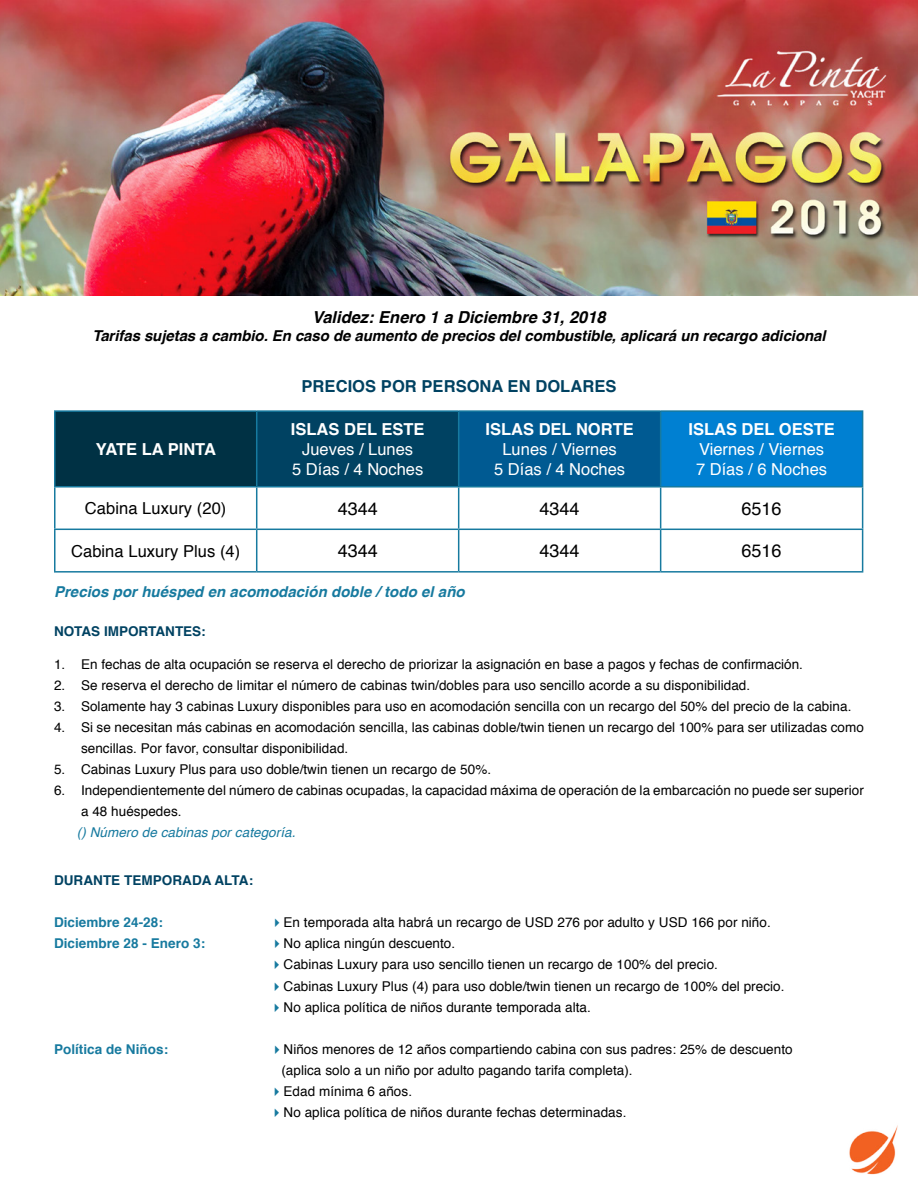
<style>
.page{position:relative;width:918px;height:1188px;background:#fff}
.page>*{position:absolute;margin:0;border:0;box-sizing:border-box;transform-origin:0 0}
.t1{font:18px "Helvetica";color:#000}
.t2{font:16.5px/19.8px "Helvetica";color:#fff;text-align:center}
.t3{font:700 16.5px "Helvetica";color:#fff}
.t4{font:16.5px "Helvetica";letter-spacing:.005em;color:#000}
.t5{font:italic 700 16.5px "Helvetica";color:#000}
.t6{font:700 16.5px "Helvetica";letter-spacing:.005em;color:#004262}
.t7{font:italic 700 15px "Helvetica";letter-spacing:-.005em;color:#000}
.t8{font:italic 700 15px "Helvetica";letter-spacing:.005em;color:#177a9f}
.t9{font:13.5px/21px "Helvetica";letter-spacing:.005em;color:#000}
.t10{font:700 13.5px "Helvetica";letter-spacing:.005em;color:#177a9f}
.t11{font:700 13.5px "Helvetica";color:#004262}
.t12{font:italic 13.5px "Helvetica";letter-spacing:.005em;color:#177a9f}
.s1{color:#177a9f}
</style>
<div class="page">
<div style="left:55px;top:411px;width:202px;height:76px;background:#003144"></div>
<div style="left:257px;top:411px;width:202px;height:76px;background:#004262"></div>
<div style="left:459px;top:411px;width:202px;height:76px;background:#005a92"></div>
<div style="left:661px;top:411px;width:202px;height:76px;background:#0080d2"></div>
<hr style="left:54px;top:410px;width:203px;height:2px;background:#177a9f">
<hr style="left:54px;top:412px;width:2px;height:74px;background:#177a9f">
<hr style="left:257px;top:410px;width:202px;height:2px;background:#177a9f">
<hr style="left:256px;top:412px;width:1px;height:74px;background:#177a9f">
<hr style="left:459px;top:410px;width:202px;height:2px;background:#177a9f">
<hr style="left:458px;top:412px;width:1px;height:74px;background:#177a9f">
<hr style="left:661px;top:410px;width:202px;height:2px;background:#177a9f">
<hr style="left:660px;top:412px;width:1px;height:74px;background:#177a9f">
<hr style="left:862px;top:412px;width:1px;height:74px;background:#177a9f">
<hr style="left:54px;top:486px;width:203px;height:2px;background:#177a9f">
<hr style="left:54px;top:488px;width:2px;height:41px;background:#177a9f">
<hr style="left:257px;top:486px;width:202px;height:2px;background:#177a9f">
<hr style="left:256px;top:488px;width:1px;height:41px;background:#177a9f">
<hr style="left:459px;top:486px;width:202px;height:2px;background:#177a9f">
<hr style="left:458px;top:488px;width:1px;height:41px;background:#177a9f">
<hr style="left:661px;top:486px;width:202px;height:2px;background:#177a9f">
<hr style="left:660px;top:488px;width:1px;height:41px;background:#177a9f">
<hr style="left:862px;top:488px;width:1px;height:41px;background:#177a9f">
<hr style="left:54px;top:529px;width:203px;height:1px;background:#177a9f">
<hr style="left:54px;top:530px;width:2px;height:41px;background:#177a9f">
<hr style="left:257px;top:529px;width:202px;height:1px;background:#177a9f">
<hr style="left:256px;top:530px;width:1px;height:41px;background:#177a9f">
<hr style="left:459px;top:529px;width:202px;height:1px;background:#177a9f">
<hr style="left:458px;top:530px;width:1px;height:41px;background:#177a9f">
<hr style="left:661px;top:529px;width:202px;height:1px;background:#177a9f">
<hr style="left:660px;top:530px;width:1px;height:41px;background:#177a9f">
<hr style="left:862px;top:530px;width:1px;height:41px;background:#177a9f">
<hr style="left:54px;top:571px;width:203px;height:2px;background:#177a9f">
<hr style="left:257px;top:571px;width:202px;height:2px;background:#177a9f">
<hr style="left:459px;top:571px;width:202px;height:2px;background:#177a9f">
<hr style="left:661px;top:571px;width:202px;height:2px;background:#177a9f">
<img style="left:0;top:0;width:918px;height:296px">
<img style="left:849px;top:1125px;width:49px;height:50px">
<p class="t5" style="left:312px;top:303px;width:295px">Validez: Enero 1 a Diciembre 31, 2018</p>
<p class="t7" style="left:92px;top:323px;width:735px">Tarifas sujetas a cambio. En caso de aumento de precios del combustible, aplicará un recargo adicional</p>
<p class="t6" style="left:302px;top:373px;width:316px">PRECIOS POR PERSONA EN DOLARES</p>
<p class="t3" style="left:96px;top:436px;width:122px">YATE LA PINTA</p>
<p class="t3" style="left:291px;top:416px;width:135px">ISLAS DEL ESTE</p>
<p class="t2" style="left:292px;top:440px;width:133px">Jueves / Lunes<br>5 Días / 4 Noches</p>
<p class="t3" style="left:486px;top:416px;width:150px">ISLAS DEL NORTE</p>
<p class="t2" style="left:494px;top:440px;width:133px">Lunes / Viernes<br>5 Días / 4 Noches</p>
<p class="t3" style="left:688px;top:416px;width:148px">ISLAS DEL OESTE</p>
<p class="t2" style="left:696px;top:440px;width:133px;text-align:left">Viernes / Viernes<br>7 Días / 6 Noches</p>
<p class="t4" style="left:85px;top:496px;width:143px">Cabina Luxury (20)</p>
<h1 class="t1" style="left:338px;top:495px;width:42px">4344</h1>
<h1 class="t1" style="left:540px;top:495px;width:42px">4344</h1>
<h1 class="t1" style="left:742px;top:495px;width:42px">6516</h1>
<p class="t4" style="left:71px;top:538px;width:171px">Cabina Luxury Plus (4)</p>
<h1 class="t1" style="left:338px;top:537px;width:42px">4344</h1>
<h1 class="t1" style="left:540px;top:537px;width:42px">4344</h1>
<h1 class="t1" style="left:742px;top:537px;width:42px">6516</h1>
<p class="t8" style="left:54px;top:579px;width:412px">Precios por huésped en acomodación doble / todo el año</p>
<p class="t11" style="left:54px;top:621px;width:153px">NOTAS IMPORTANTES:</p>
<p class="t9" style="left:54px;top:655px;width:751px">1. En fechas de alta ocupación se reserva el derecho de priorizar la asignación en base a pagos y fechas de confirmación.</p>
<p class="t9" style="left:54px;top:676px;width:698px">2. Se reserva el derecho de limitar el número de cabinas twin/dobles para uso sencillo acorde a su disponibilidad.</p>
<p class="t9" style="left:54px;top:697px;width:799px">3. Solamente hay 3 cabinas Luxury disponibles para uso en acomodación sencilla con un recargo del 50% del precio de la cabina.</p>
<p class="t9" style="left:81px;top:718px;width:784px;text-indent:-27px">4. Si se necesitan más cabinas en acomodación sencilla, las cabinas doble/twin tienen un recargo del 100% para ser utilizadas como sencillas. Por favor, consultar disponibilidad.</p>
<p class="t9" style="left:54px;top:760px;width:439px">5. Cabinas Luxury Plus para uso doble/twin tienen un recargo de 50%.</p>
<p class="t9" style="left:81px;top:781px;width:784px;text-indent:-27px">6. Independientemente del número de cabinas ocupadas, la capacidad máxima de operación de la embarcación no puede ser superior a 48 huéspedes.</p>
<p class="t12" style="left:77px;top:822px;width:220px">() Número de cabinas por categoría.</p>
<p class="t11" style="left:54px;top:870px;width:201px">DURANTE TEMPORADA ALTA:</p>
<p class="t10" style="left:54px;top:912px;width:110px">Diciembre 24-28:</p>
<p class="t9" style="left:270px;top:913px;width:502px"><span class="s1">✔</span>En temporada alta habrá un recargo de USD 276 por adulto y USD 166 por niño.</p>
<p class="t10" style="left:54px;top:933px;width:153px">Diciembre 28 - Enero 3:</p>
<p class="t9" style="left:270px;top:934px;width:187px"><span class="s1">✔</span>No aplica ningún descuento.</p>
<p class="t9" style="left:270px;top:955px;width:449px"><span class="s1">✔</span>Cabinas Luxury para uso sencillo tienen un recargo de 100% del precio.</p>
<p class="t9" style="left:270px;top:976px;width:516px"><span class="s1">✔</span>Cabinas Luxury Plus (4) para uso doble/twin tienen un recargo de 100% del precio.</p>
<p class="t9" style="left:270px;top:997px;width:322px"><span class="s1">✔</span>No aplica política de niños durante temporada alta.</p>
<p class="t10" style="left:54px;top:1038px;width:116px">Política de Niños:</p>
<p class="t9" style="left:281px;top:1039px;width:513px;text-indent:-11px"><span class="s1">✔</span>Niños menores de 12 años compartiendo cabina con sus padres: 25% de descuento (aplica solo a un niño por adulto pagando tarifa completa).</p>
<p class="t9" style="left:270px;top:1081px;width:144px"><span class="s1">✔</span>Edad mínima 6 años.</p>
<p class="t9" style="left:270px;top:1102px;width:358px"><span class="s1">✔</span>No aplica política de niños durante fechas determinadas.</p>
</div>
